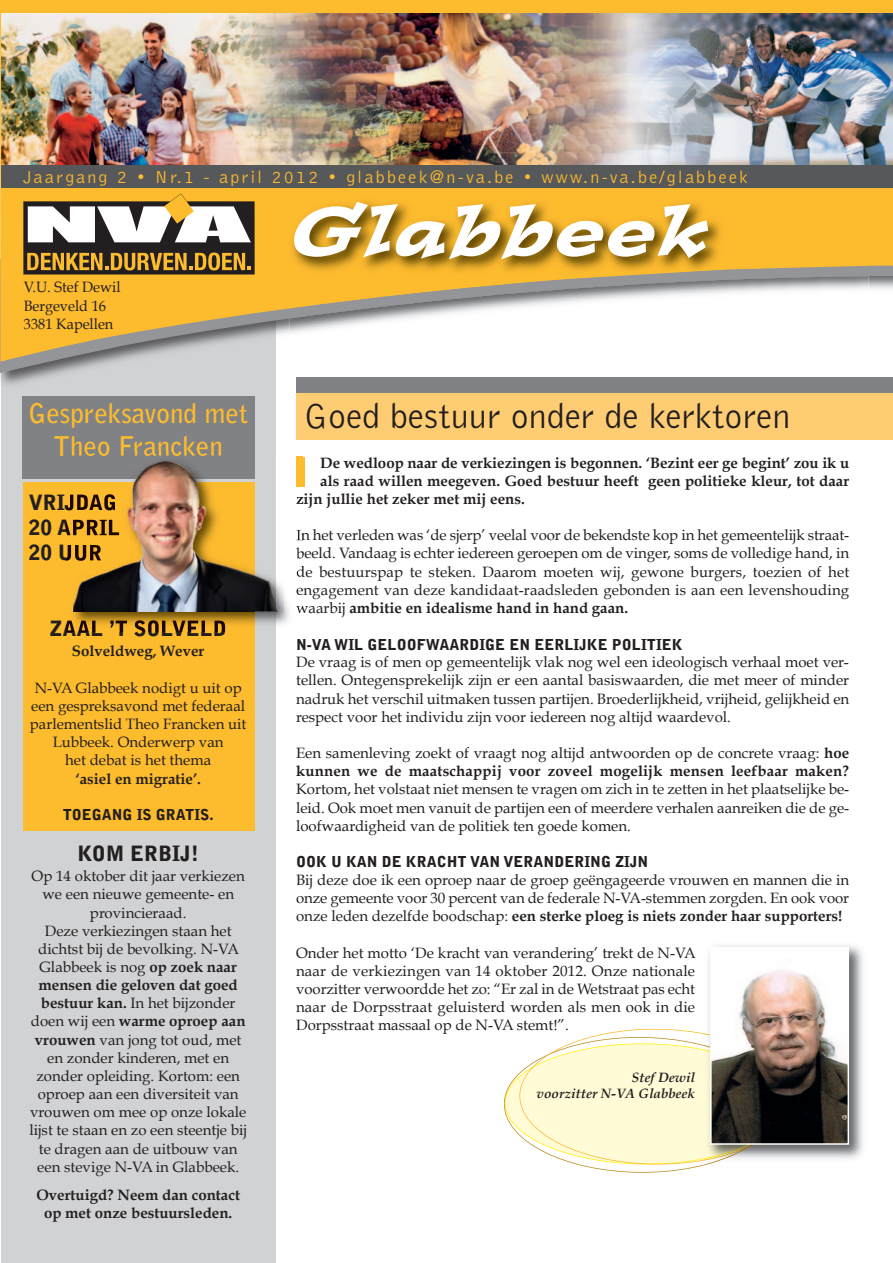
<style>
.page{position:relative;width:893px;height:1263px;background:#fff}
.page>*{position:absolute;margin:0;border:0;box-sizing:border-box;transform-origin:0 0}
.t1{font:300 36px "Bell Gothic Std";color:#231f20}
.t2{font:700 27px/32.4px "Bell Gothic Std";color:#fdbb2e;text-align:center}
.t3{font:900 21px "Bell Gothic Std";color:#231f20}
.t4{font:300 18px "Bell Gothic Std";letter-spacing:.125em;color:#fdbb2e}
.t5{font:15px/18.1px "Book Antiqua";color:#231f20;text-align:justify}
.t6{font:700 15px/18px "Book Antiqua";color:#231f20;text-align:center}
.t7{font:900 15px "Bell Gothic Std";color:#231f20}
.t8{font:15px/18.1px "Book Antiqua";color:#231f20;scale:.96 1}
.t9{font:italic 700 13.5px/16.4px "Book Antiqua";color:#231f20;text-align:right}
.s1{font-weight:700}
</style>
<div class="page">
<svg style="left:504px;top:1028px;width:205px;height:145px"></svg>
<div style="left:1px;top:285px;width:275px;height:978px;background:#d1d2d4"></div>
<div style="left:23px;top:482px;width:231px;height:349px;background:#fdbb2e"></div>
<img style="left:1px;top:373px;width:60px;height:12px">
<svg style="left:0;top:362px;width:111px;height:11px"></svg>
<svg style="left:0;top:0;width:893px;height:362px;fill:#fdbb2e"></svg>
<div style="left:23px;top:396px;width:232px;height:82px;background:#808285"></div>
<svg style="left:23px;top:194px;width:232px;height:80px"></svg>
<img style="left:289px;top:318px;width:579px;height:19px">
<img style="left:289px;top:269px;width:579px;height:49px">
<img style="left:289px;top:279px;width:278px;height:29px">
<div style="left:289px;top:194px;width:579px;height:75px;background:#fdbb2e"></div>
<img style="left:287px;top:195px;width:441px;height:84px">
<img style="left:567px;top:269px;width:161px;height:10px">
<svg style="left:291px;top:202px;width:417px;height:57px"></svg>
<img style="left:1px;top:13px;width:892px;height:152px">
<div style="left:1px;top:165px;width:892px;height:23px;background:#57585a"></div>
<div style="left:296px;top:383px;width:597px;height:57px;background:#fecd73"></div>
<div style="left:296px;top:377px;width:597px;height:16px;background:#808285"></div>
<div style="left:297px;top:457px;width:8px;height:29px;background:#fdbb2e"></div>
<img style="left:276px;top:456px;width:26px;height:169px">
<img style="left:73px;top:611px;width:203px;height:20px">
<img style="left:296px;top:493px;width:6px;height:15px">
<svg style="left:297px;top:529px;width:5px;height:11px"></svg>
<svg style="left:296px;top:547px;width:6px;height:12px"></svg>
<svg style="left:297px;top:566px;width:5px;height:11px"></svg>
<svg style="left:296px;top:588px;width:6px;height:25px"></svg>
<img style="left:67px;top:494px;width:6px;height:16px">
<img style="left:67px;top:523px;width:4px;height:13px">
<img style="left:67px;top:545px;width:5px;height:16px">
<img style="left:67px;top:620px;width:158px;height:11px">
<img style="left:71px;top:451px;width:150px;height:5px">
<img style="left:297px;top:457px;width:5px;height:29px">
<img style="left:73px;top:458px;width:210px;height:153px">
<img style="left:73px;top:482px;width:181px;height:129px">
<img style="left:703px;top:945px;width:160px;height:219px">
<img style="left:706px;top:1160px;width:42px;height:4px">
<img style="left:703px;top:1033px;width:90px;height:127px">
<img style="left:713px;top:950px;width:133px;height:192px">
<div style="left:710px;top:947px;width:139px;height:198px;border:2px solid #fff"></div>
<p class="t4" style="left:23px;top:170px;width:727px">Jaargang 2 • Nr.1 - april 2012 • glabbeek@n-va.be • www.n-va.be/glabbeek</p>
<p class="t8" style="left:24px;top:278px;width:102px">V.U. Stef Dewil<br>Bergeveld 16<br>3381 Kapellen</p>
<h2 class="t2" style="left:28px;top:398px;width:221px">Gespreksavond met<br>Theo Francken</h2>
<h3 class="t3" style="left:29px;top:545px;width:75px">20 UUR</h3>
<h3 class="t3" style="left:50px;top:620px;width:179px">ZAAL ’T SOLVELD</h3>
<p class="t6" style="left:72px;top:643px;width:134px">Solveldweg, Wever</p>
<p class="t5" style="left:30px;top:679px;width:218px;text-align:center">N-VA Glabbeek nodigt u uit op een gespreksavond met federaal parlementslid Theo Francken uit<br>Lubbeek. Onderwerp van<br>het debat is het thema</p>
<p class="t6" style="left:76px;top:770px;width:127px">‘asiel en migratie’.</p>
<p class="t7" style="left:63px;top:809px;width:152px">TOEGANG IS GRATIS.</p>
<h3 class="t3" style="left:77px;top:845px;width:123px">KOM ERBIJ!</h3>
<p class="t5" style="left:29px;top:867px;width:219px;text-align:center">Op 14 oktober dit jaar verkiezen we een nieuwe gemeente- en provincieraad.<br>Deze verkiezingen staan het dichtst bij de bevolking. N-VA<br>Glabbeek is nog <span class="s1">op zoek naar mensen die geloven dat goed bestuur kan.</span> In het bijzonder doen wij een <span class="s1">warme oproep aan vrouwen</span> van jong tot oud, met en zonder kinderen, met en zonder opleiding. Kortom: een oproep aan een diversiteit van vrouwen om mee op onze lokale lijst te staan en zo een steentje bij te dragen aan de uitbouw van een stevige N-VA in Glabbeek.</p>
<p class="t6" style="left:36px;top:1186px;width:205px">Overtuigd? Neem dan contact op met onze bestuursleden.</p>
<h1 class="t1" style="left:304px;top:402px;width:488px">Goed bestuur onder de kerktoren</h1>
<p class="t6" style="left:320px;top:454px;width:530px">De wedloop naar de verkiezingen is begonnen. ‘Bezint eer ge begint’ zou ik u</p>
<p class="t6" style="left:320px;top:472px;width:530px">als raad willen meegeven. Goed bestuur heeft geen politieke kleur, tot daar</p>
<p class="t6" style="left:296px;top:490px;width:230px">zijn jullie het zeker met mij eens.</p>
<p class="t5" style="left:296px;top:526px;width:555px">In het verleden was ‘de sjerp’ veelal voor de bekendste kop in het gemeentelijk straat&shy;beeld. Vandaag is echter iedereen geroepen om de vinger, soms de volledige hand, in de bestuurspap te steken. Daarom moeten wij, gewone burgers, toezien of het engagement van deze kandidaat-raadsleden gebonden is aan een levenshouding waarbij <span class="s1">ambitie en idealisme hand in hand gaan.</span></p>
<p class="t7" style="left:296px;top:638px;width:388px">N-VA WIL GELOOFWAARDIGE EN EERLIJKE POLITIEK</p>
<p class="t5" style="left:296px;top:653px;width:555px">De vraag is of men op gemeentelijk vlak nog wel een ideologisch verhaal moet ver&shy;tellen. Ontegensprekelijk zijn er een aantal basiswaarden, die met meer of minder nadruk het verschil uitmaken tussen partijen. Broederlijkheid, vrijheid, gelijkheid en respect voor het individu zijn voor iedereen nog altijd waardevol.</p>
<p class="t5" style="left:296px;top:744px;width:555px">Een samenleving zoekt of vraagt nog altijd antwoorden op de concrete vraag: <span class="s1">hoe kunnen we de maatschappij voor zoveel mogelijk mensen leefbaar maken?</span></p>
<p class="t5" style="left:296px;top:780px;width:555px">Kortom, het volstaat niet mensen te vragen om zich in te zetten in het plaatselijke be&shy;leid. Ook moet men vanuit de partijen een of meerdere verhalen aanreiken die de ge&shy;loofwaardigheid van de politiek ten goede komen.</p>
<p class="t7" style="left:296px;top:856px;width:354px">OOK U KAN DE KRACHT VAN VERANDERING ZIJN</p>
<p class="t5" style="left:296px;top:871px;width:555px">Bij deze doe ik een oproep naar de groep geëngageerde vrouwen en mannen die in onze gemeente voor 30 percent van de federale N-VA-stemmen zorgden. En ook voor onze leden dezelfde boodschap: <span class="s1">een sterke ploeg is niets zonder haar supporters!</span></p>
<p class="t5" style="left:296px;top:944px;width:401px">Onder het motto ‘De kracht van verandering’ trekt de N-VA naar de verkiezingen van 14 oktober 2012. Onze nationale voorzitter verwoordde het zo: “Er zal in de Wetstraat pas echt naar de Dorpsstraat geluisterd worden als men ook in die Dorpsstraat massaal op de N-VA stemt!”.</p>
<p class="t9" style="left:537px;top:1069px;width:160px">Stef Dewil<br>voorzitter N-VA Glabbeek</p>
</div>
